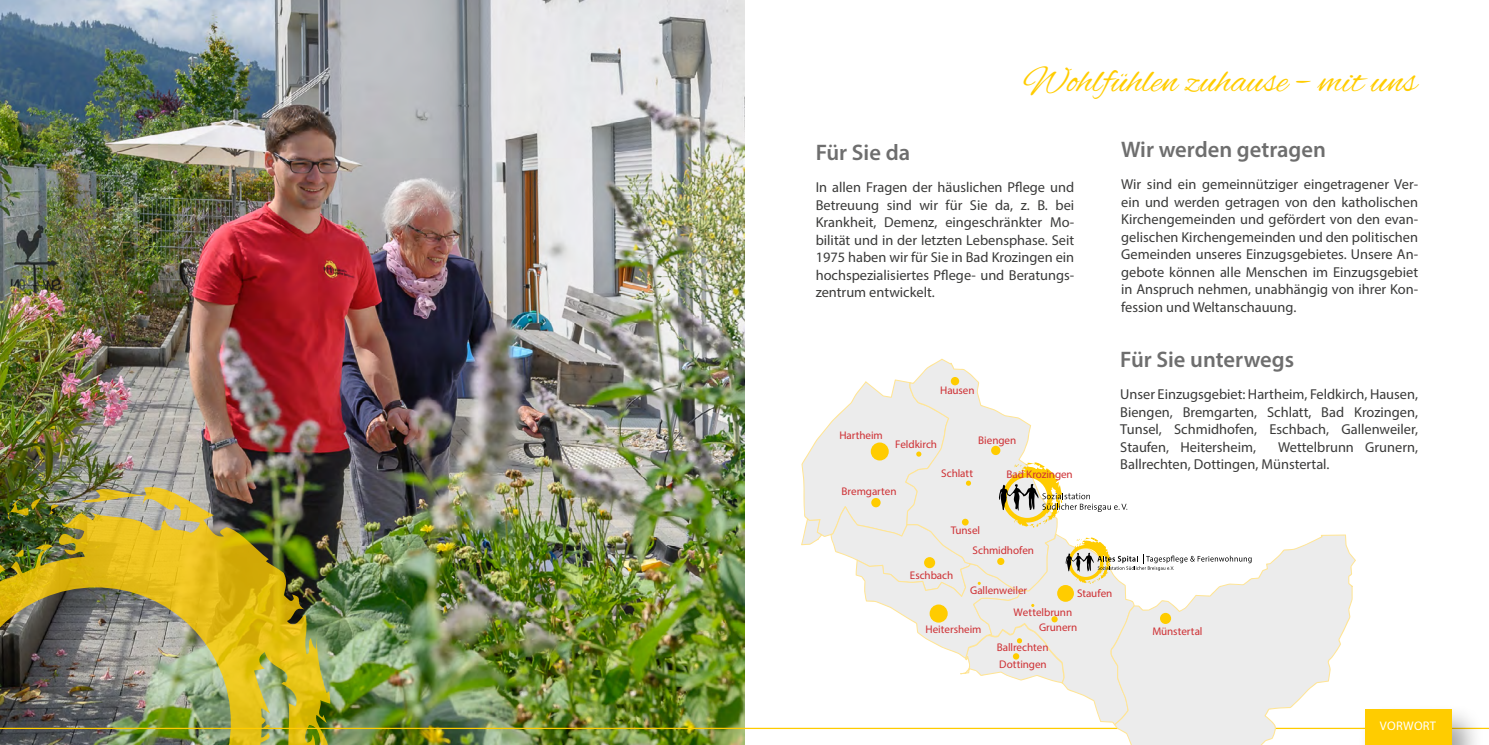
<style>
.page{position:relative;width:1489px;height:745px;background:#fff}
.page>*{position:absolute;margin:0;border:0;box-sizing:border-box;transform-origin:0 0}
.t1{font:38.75px "Alex Brush";color:#fc0}
.t2{font:600 22.5px "Myriad Pro";color:#6e6e6e}
.t3{font:14.38px/17.5px "Myriad Pro";color:#3a3a39;text-align:justify}
.t4{font:12.5px "Myriad Pro";letter-spacing:.02em;color:#fff}
.t5{font:11.12px/19.9px "Myriad Pro";letter-spacing:-.005em;color:#ce2f33}
</style>
<div class="page">
<img style="left:0;top:0;width:744px;height:744px">
<img style="left:0;top:482px;width:333px;height:262px">
<hr style="left:0;top:727px;width:1488px;height:1px;background:#fc0">
<div style="left:1356px;top:701px;width:128px;height:43px;background:#000;opacity:.36"></div>
<div style="left:1364px;top:709px;width:86px;height:35px;background:#fc0"></div>
<svg style="left:1110px;top:534px;width:245px;height:210px;fill:#ececec"></svg>
<svg style="left:801px;top:358px;width:450px;height:366px"></svg>
<h1 class="t1" style="left:1023px;top:59px;width:395px">Wohlfühlen zuhause – mit uns</h1>
<h2 class="t2" style="left:815px;top:137px;width:96px">Für Sie da</h2>
<p class="t3" style="left:815px;top:178px;width:260px">In allen Fragen der häuslichen Pflege und Betreuung sind wir für Sie da, z. B. bei Krankheit, Demenz, eingeschränkter Mo&shy;bilität und in der letzten Lebensphase. Seit 1975 haben wir für Sie in Bad Krozingen ein hochspezialisiertes Pflege- und Beratungs&shy;zentrum entwickelt.</p>
<p class="t5" style="left:940px;top:380px;width:36px">Hausen</p>
<p class="t5" style="left:839px;top:424px;width:45px">Hartheim</p>
<p class="t5" style="left:895px;top:433px;width:43px">Feldkirch</p>
<p class="t5" style="left:978px;top:430px;width:39px">Biengen</p>
<p class="t5" style="left:941px;top:463px;width:33px">Schlatt</p>
<p class="t5" style="left:1006px;top:464px;width:68px">Bad Krozingen</p>
<p class="t5" style="left:841px;top:480px;width:56px">Bremgarten</p>
<h2 class="t2" style="left:1121px;top:135px;width:206px">Wir werden getragen</h2>
<p class="t3" style="left:1121px;top:175px;width:298px">Wir sind ein gemeinnütziger eingetragener Ver&shy;ein und werden getragen von den katholischen Kirchengemeinden und gefördert von den evan&shy;gelischen Kirchengemeinden und den politischen Gemeinden unseres Einzugsgebietes. Unsere An&shy;gebote können alle Menschen im Einzugsgebiet in Anspruch nehmen, unabhängig von ihrer Kon&shy;fession und Weltanschauung.</p>
<h2 class="t2" style="left:1120px;top:344px;width:175px">Für Sie unterwegs</h2>
<p class="t3" style="left:1120px;top:385px;width:299px">Unser Einzugsgebiet: Hartheim, Feldkirch, Hausen, Biengen, Bremgarten, Schlatt, Bad Krozingen, Tunsel, Schmidhofen, Eschbach, Gallenweiler, Staufen, Heitersheim,</p>
<p class="t3" style="left:1120px;top:437px;width:299px;text-indent:158px">Wettelbrunn Grunern,<br>Ballrechten, Dottingen, Münstertal.</p>
<p class="t5" style="left:972px;top:519px;width:63px;text-indent:-22px">Tunsel<br>Schmidhofen</p>
<p class="t5" style="left:910px;top:564px;width:45px">Eschbach</p>
<p class="t5" style="left:970px;top:580px;width:58px">Gallenweiler</p>
<p class="t5" style="left:1077px;top:582px;width:37px">Staufen</p>
<p class="t5" style="left:925px;top:619px;width:57px">Heitersheim</p>
<p class="t5" style="left:1013px;top:601px;width:60px">Wettelbrunn</p>
<p class="t5" style="left:996px;top:637px;width:53px">Ballrechten</p>
<p class="t5" style="left:1039px;top:616px;width:40px">Grunern</p>
<p class="t5" style="left:999px;top:653px;width:49px">Dottingen</p>
<p class="t5" style="left:1152px;top:621px;width:52px">Münstertal</p>
<p class="t4" style="left:1379px;top:718px;width:58px">VORWORT</p>
</div>
